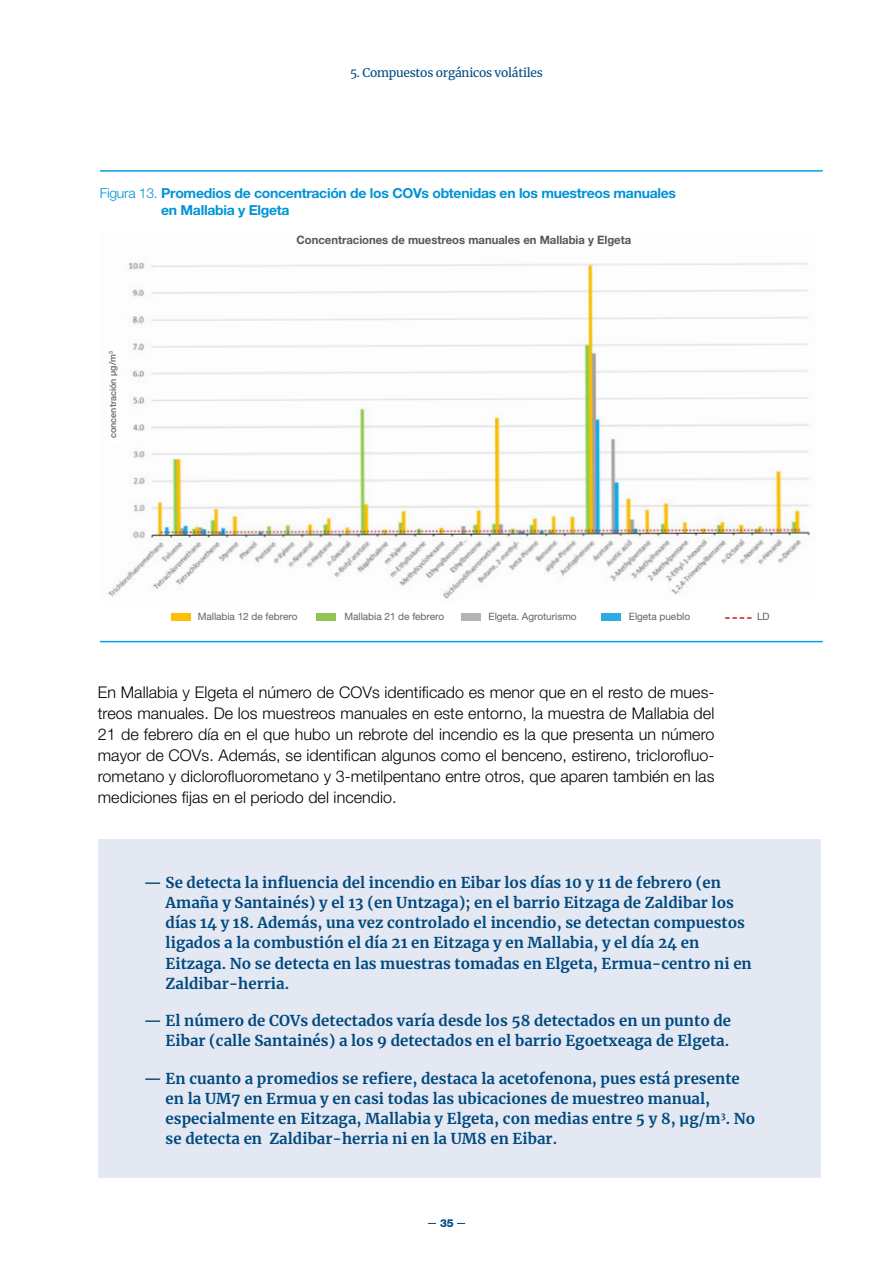
<style>
.page{position:relative;width:893px;height:1263px;background:#fff}
.page>*{position:absolute;margin:0;border:0;box-sizing:border-box;transform-origin:0 0}
.t1{font:300 16.2px/21px "Helvetica Neue LT Pro";letter-spacing:.005em;color:#000;text-align:justify}
.t2{font:700 15px/20.2px "Merriweather";letter-spacing:.005em;color:#00497f}
.t3{font:700 13.8px/16.5px "Helvetica Neue LT Pro";letter-spacing:-.02em;color:#0093d5}
.t4{font:12px "Merriweather";letter-spacing:-.02em;color:#00497f}
.t5{font:700 11.7px "Helvetica Neue LT Pro";color:#575756}
.t6{font:800 10.95px "Helvetica Neue LT Pro";color:#00497f}
.t7{font:10.2px "Helvetica Neue LT Pro";letter-spacing:-.005em;color:#646363}
.t8{font:500 9px "Helvetica Neue LT Pro";color:#646363}
.s1{font-weight:300}
</style>
<div class="page">
<img style="left:108px;top:262px;width:702px;height:337px">
<div style="left:109px;top:344px;width:11px;height:101px;background:#fff"></div>
<hr style="left:100px;top:170px;width:723px;height:2px;background:#009fe3">
<hr style="left:100px;top:641px;width:723px;height:1px;background:#009fe3">
<div style="left:171px;top:613px;width:19px;height:8px;background:#fcc00a"></div>
<svg style="left:725px;top:617px;width:26px;height:2px"></svg>
<div style="left:317px;top:613px;width:19px;height:8px;background:#93c256"></div>
<div style="left:462px;top:613px;width:19px;height:8px;background:#b5b4b4"></div>
<div style="left:601px;top:613px;width:19px;height:8px;background:#2eabe3"></div>
<div style="left:98px;top:839px;width:723px;height:339px;background:#e3e8f2"></div>
<p class="t4" style="left:350px;top:64px;width:194px">5. Compuestos orgánicos volátiles</p>
<p class="t3" style="left:161px;top:185px;width:516px;text-indent:-61px"><span class="s1">Figura 13.</span> Promedios de concentración de los COVs obtenidas en los muestreos manuales en Mallabia y Elgeta</p>
<p class="t5" style="left:296px;top:233px;width:336px">Concentraciones de muestreos manuales en Mallabia y Elgeta</p>
<p class="t8" style="left:107px;top:438px;width:88px;rotate:-90deg">concentración µg/m<sup>3</sup></p>
<p class="t7" style="left:198px;top:610px;width:101px">Mallabia 12 de febrero</p>
<p class="t7" style="left:344px;top:610px;width:101px">Mallabia 21 de febrero</p>
<p class="t7" style="left:489px;top:610px;width:90px">Elgeta. Agroturismo</p>
<p class="t7" style="left:629px;top:610px;width:63px">Elgeta pueblo</p>
<p class="t7" style="left:757px;top:610px;width:14px">LD</p>
<p class="t1" style="left:98px;top:681px;width:618px">En Mallabia y Elgeta el número de COVs identificado es menor que en el resto de mues&shy;treos manuales. De los muestreos manuales en este entorno, la muestra de Mallabia del 21 de febrero día en el que hubo un rebrote del incendio es la que presenta un número mayor de COVs. Además, se identifican algunos como el benceno, estireno, triclorofluo&shy;rometano y diclorofluorometano y 3-metilpentano entre otros, que aparen también en las mediciones fijas en el periodo del incendio.</p>
<p class="t2" style="left:166px;top:871px;width:588px;text-indent:-22px">— Se detecta la influencia del incendio en Eibar los días 10 y 11 de febrero (en Amaña y Santainés) y el 13 (en Untzaga); en el barrio Eitzaga de Zaldibar los días 14 y 18. Además, una vez controlado el incendio, se detectan compuestos ligados a la combustión el día 21 en Eitzaga y en Mallabia, y el día 24 en Eitzaga. No se detecta en las muestras tomadas en Elgeta, Ermua-centro ni en Zaldibar-herria.</p>
<p class="t2" style="left:144px;top:1010px;width:589px;text-align:right">— El número de COVs detectados varía desde los 58 detectados en un punto de<br>Eibar (calle Santainés) a los 9 detectados en el barrio Egoetxeaga de Elgeta.</p>
<p class="t2" style="left:166px;top:1068px;width:591px;text-indent:-22px">— En cuanto a promedios se refiere, destaca la acetofenona, pues está presente en la UM7 en Ermua y en casi todas las ubicaciones de muestreo manual, especialmente en Eitzaga, Mallabia y Elgeta, con medias entre 5 y 8, µg/m<sup>3</sup>. No se detecta en Zaldibar-herria ni en la UM8 en Eibar.</p>
<p class="t6" style="left:440px;top:1217px;width:15px">35</p>
</div>
